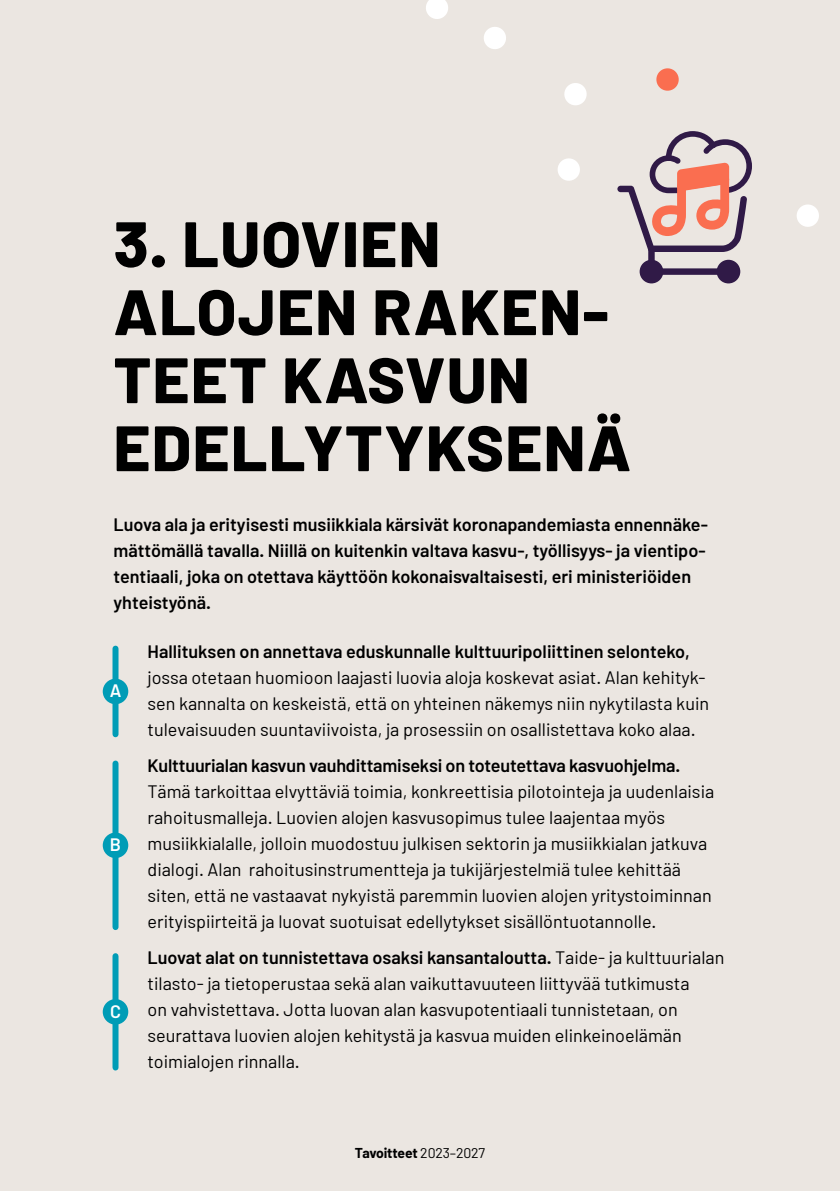
<style>
.page{position:relative;width:840px;height:1191px;background:#fff}
.page>*{position:absolute;margin:0;border:0;box-sizing:border-box;transform-origin:0 0}
.väliotsikko{font:800 64px/68px "Barlow";letter-spacing:.02em;color:#000}
.leipateksti{font:18px/26px "Barlow";color:#000}
.leipateksti_ingressi{font:600 18px/26px "Barlow";color:#000}
.t1{font:600 18px "Barlow";color:#fff}
.t2{font:700 14px "Barlow";letter-spacing:-.015em;color:#000}
.s1{font-weight:600}
.s2{font-weight:400}
</style>
<div class="page">
<div style="left:0;top:0;width:839px;height:1191px;background:#ebe6e1"></div>
<svg style="left:797px;top:204px;width:22px;height:23px"></svg>
<svg style="left:656px;top:68px;width:23px;height:23px"></svg>
<svg style="left:558px;top:158px;width:22px;height:23px"></svg>
<svg style="left:426px;top:0;width:22px;height:19px"></svg>
<svg style="left:484px;top:27px;width:22px;height:22px"></svg>
<svg style="left:564px;top:83px;width:23px;height:22px"></svg>
<div style="left:112px;top:648px;width:6px;height:86px;background:#009cb6"></div>
<div style="left:112px;top:956px;width:6px;height:111px;background:#009cb6"></div>
<div style="left:112px;top:763px;width:6px;height:164px;background:#009cb6"></div>
<div style="left:103px;top:678px;width:25px;height:26px;background:#009cb6;border-radius:50%"></div>
<div style="left:103px;top:832px;width:25px;height:26px;background:#009cb6;border-radius:50%"></div>
<div style="left:103px;top:999px;width:25px;height:25px;background:#009cb6;border-radius:50%"></div>
<div style="left:657px;top:268px;width:74px;height:7px;background:#301a47;border-radius:3px"></div>
<div style="left:648px;top:245px;width:6px;height:19px;background:#301a47;border-radius:3px"></div>
<svg style="left:639px;top:260px;width:24px;height:23px"></svg>
<svg style="left:716px;top:260px;width:23px;height:23px"></svg>
<svg style="left:617px;top:131px;width:134px;height:121px"></svg>
<p class="väliotsikko" style="left:113px;top:210px;width:519px">3. LUOVIEN<br>ALOJEN RAKEN-<br>TEET KASVUN<br>EDELLYTYKSENÄ</p>
<p class="leipateksti_ingressi" style="left:113px;top:511px;width:595px">Luova ala ja erityisesti musiikkiala kärsivät koronapandemiasta ennennäke&shy;mättömällä tavalla. Niillä on kuitenkin valtava kasvu-, työllisyys- ja vientipo&shy;tentiaali, joka on otettava käyttöön kokonaisvaltaisesti, eri ministeriöiden yhteistyönä.</p>
<p class="leipateksti" style="left:147px;top:638px;width:562px"><span class="s1">Hallituksen on annettava eduskunnalle kulttuuripoliittinen selonteko, </span>jossa otetaan huomioon laajasti luovia aloja koskevat asiat. Alan kehityk&shy;sen kannalta on keskeistä, että on yhteinen näkemys niin nykytilasta kuin tulevaisuuden suuntaviivoista, ja prosessiin on osallistettava koko alaa.</p>
<p class="leipateksti" style="left:147px;top:752px;width:568px"><span class="s1">Kulttuurialan kasvun vauhdittamiseksi on toteutettava kasvuohjelma.<br></span>Tämä tarkoittaa elvyttäviä toimia, konkreettisia pilotointeja ja uudenlaisia rahoitusmalleja. Luovien alojen kasvusopimus tulee laajentaa myös musiikkialalle, jolloin muodostuu julkisen sektorin ja musiikkialan jatkuva dialogi. Alan rahoitusinstrumentteja ja tukijärjestelmiä tulee kehittää siten, että ne vastaavat nykyistä paremmin luovien alojen yritystoiminnan erityispiirteitä ja luovat suotuisat edellytykset sisällöntuotannolle.</p>
<p class="leipateksti" style="left:147px;top:944px;width:578px"><span class="s1">Luovat alat on tunnistettava osaksi kansantaloutta.</span> Taide- ja kulttuurialan tilasto- ja tietoperustaa sekä alan vaikuttavuuteen liittyvää tutkimusta<br>on vahvistettava. Jotta luovan alan kasvupotentiaali tunnistetaan, on seurattava luovien alojen kehitystä ja kasvua muiden elinkeinoelämän toimialojen rinnalla.</p>
<p class="t1" style="left:110px;top:680px;width:13px">A</p>
<p class="t1" style="left:110px;top:833px;width:13px">B</p>
<p class="t1" style="left:110px;top:1000px;width:12px">C</p>
<p class="t2" style="left:354px;top:1144px;width:132px">Tavoitteet <span class="s2">2023–2027</span></p>
</div>
